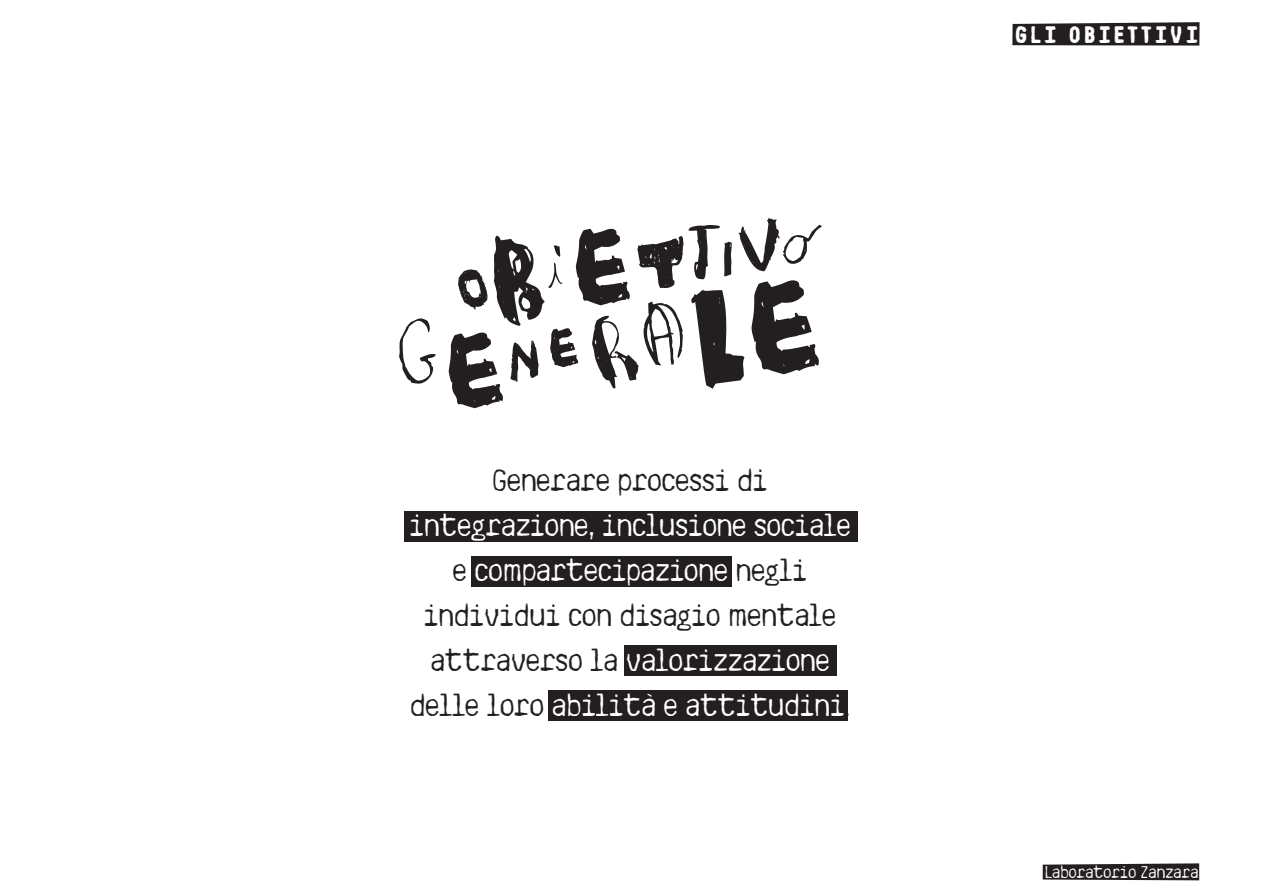
<style>
.page{position:relative;width:1263px;height:893px;background:#fff}
.page>*{position:absolute;margin:0;border:0;box-sizing:border-box;transform-origin:0 0}
.t1{font:300 27px/45px "Zecimamono";letter-spacing:-.005em;color:#fff;text-align:center}
.t2{font:300 27px "Zecimamono";letter-spacing:-.005em;color:#231f20}
.t3{font:700 21px "Zecimamono";letter-spacing:.14em;color:#fff}
.t4{font:300 15px "Zecimamono";color:#fff}
.s1{color:#231f20}
</style>
<div class="page">
<div style="left:548px;top:690px;width:300px;height:30px;background:#231f20"></div>
<div style="left:625px;top:645px;width:212px;height:30px;background:#231f20"></div>
<div style="left:472px;top:556px;width:260px;height:30px;background:#231f20"></div>
<div style="left:404px;top:511px;width:454px;height:30px;background:#231f20"></div>
<svg style="left:399px;top:318px;width:37px;height:66px"></svg>
<svg style="left:448px;top:218px;width:374px;height:190px"></svg>
<svg style="left:1012px;top:22px;width:187px;height:24px;background:#322f30"></svg>
<svg style="left:1043px;top:863px;width:156px;height:17px;background:#312d2e"></svg>
<p class="t3" style="left:1017px;top:23px;width:184px">GLI OBIETTIVI</p>
<p class="t2" style="left:494px;top:465px;width:276px">Generare processi di</p>
<p class="t1" style="left:411px;top:503px;width:443px">integrazione, inclusione sociale <span class="s1">e</span> compartecipazione <span class="s1">negli individui con disagio mentale attraverso la</span> valorizzazione <span class="s1">delle loro</span> abilità e attitudini<span class="s1">.</span></p>
<p class="t4" style="left:1046px;top:863px;width:155px">Laboratorio Zanzara</p>
</div>
